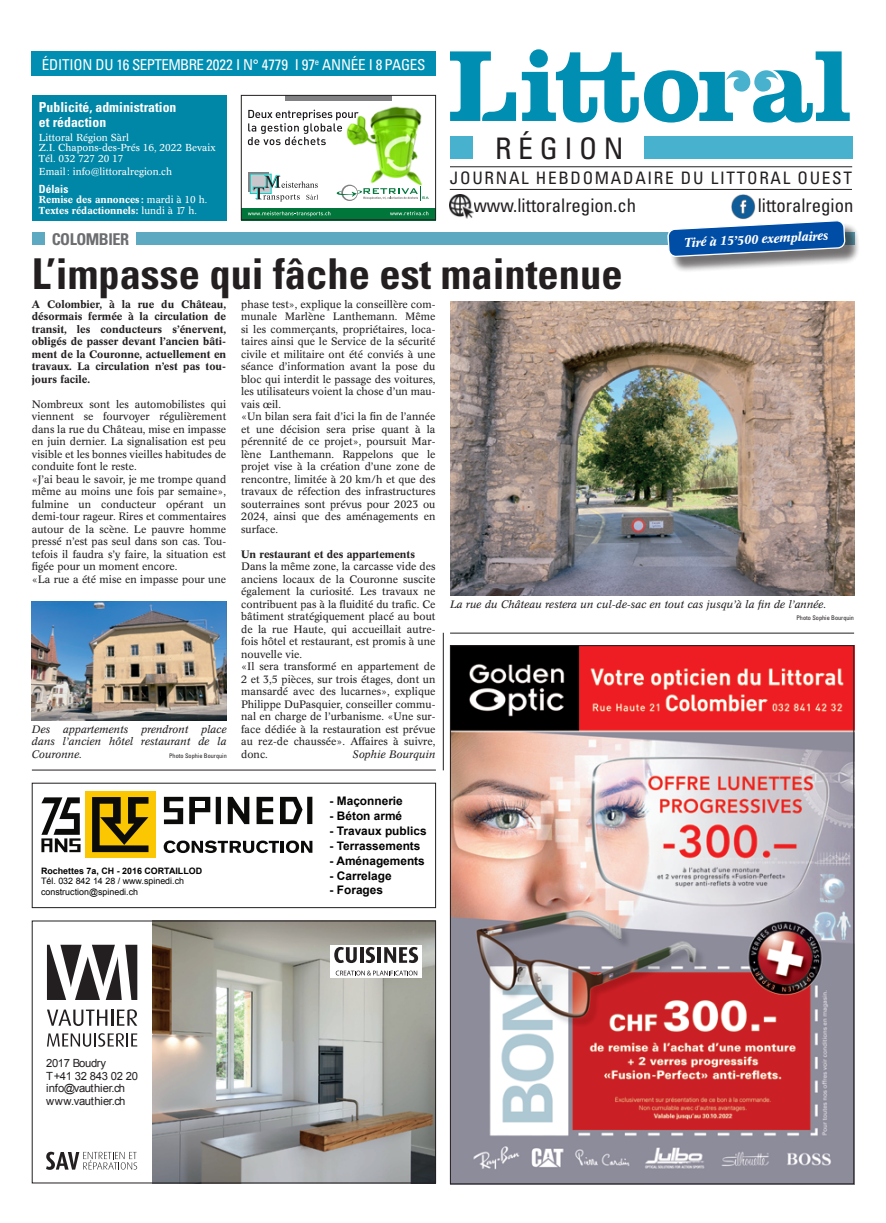
<style>
.page{position:relative;width:886px;height:1223px;background:#fff}
.page>*{position:absolute;margin:0;border:0;box-sizing:border-box;transform-origin:0 0}
.t1{font:700 condensed 42.5px "Univers";color:#231f20}
.t2{font:condensed 29.62px "Univers";letter-spacing:.22em;color:#231f20}
.t3{font:condensed 18.75px "Univers";color:#231f20}
.t4{font:condensed 17.12px "Univers";letter-spacing:.1em;color:#231f20}
.t5{font:700 condensed 16.25px "Univers";letter-spacing:-.03em;color:#6c6d70}
.t6{font:condensed 15px "Univers";letter-spacing:-.01em;color:#fff}
.t7{font:700 condensed 13.75px/15px "Univers";color:#fff}
.t8{font:italic 500 12.5px "Concorde BE";color:#fff}
.t9{font:700 11.75px "Arial";color:#000}
.t10{font:11.25px/12.5px "Arial";letter-spacing:-.03em;color:#231f20}
.t11{font:700 condensed 11.25px "Univers";color:#fff}
.t12{font:10.62px/12.5px "Concorde BE";color:#231f20}
.t13{font:500 10.62px/12.5px "Concorde BE";color:#231f20;text-align:justify}
.t14{font:italic 10.62px/12.5px "Concorde BE";color:#231f20;text-align:justify}
.t15{font:10px/10.6px "Concorde BE";color:#fff}
.t16{font:500 10px/10.6px "Concorde BE";color:#fff}
.t17{font:8.88px/10.6px "Arial";color:#000}
.t18{font:700 8.88px "Arial";color:#000}
.t19{font:condensed 6.25px "Univers";color:#231f20}
.s1{font-weight:400}
</style>
<div class="page">
<div style="left:136px;top:232px;width:718px;height:13px;background:#5ca9c1"></div>
<div style="left:32px;top:232px;width:12px;height:13px;background:#5ca9c1"></div>
<div style="left:32px;top:51px;width:404px;height:24px;background:#008fb3"></div>
<svg style="left:450px;top:51px;width:66px;height:70px"></svg>
<svg style="left:522px;top:49px;width:328px;height:73px"></svg>
<div style="left:450px;top:137px;width:22px;height:22px;background:#48b1cd"></div>
<div style="left:644px;top:137px;width:208px;height:22px;background:#48b1cd"></div>
<hr style="left:450px;top:166px;width:402px;height:1px;background:#231f20">
<hr style="left:450px;top:189px;width:402px;height:1px;background:#231f20">
<img style="left:731px;top:194px;width:25px;height:25px">
<img style="left:449px;top:195px;width:24px;height:23px">
<div style="left:670px;top:222px;width:190px;height:50px;background:#231f20;opacity:.4"></div>
<svg style="left:668px;top:221px;width:177px;height:35px;background:#3970b1"></svg>
<hr style="left:32px;top:769px;width:404px;height:1px;background:#231f20">
<hr style="left:450px;top:633px;width:404px;height:1px;background:#231f20">
<img style="left:450px;top:301px;width:404px;height:294px">
<img style="left:452px;top:647px;width:400px;height:535px">
<div style="left:32px;top:95px;width:195px;height:125px;background:#0086a6"></div>
<svg style="left:228px;top:797px;width:21px;height:27px"></svg>
<svg style="left:164px;top:796px;width:19px;height:28px"></svg>
<div style="left:216px;top:796px;width:5px;height:28px;background:#0b0c0a"></div>
<div style="left:307px;top:796px;width:5px;height:28px;background:#0b0c0a"></div>
<svg style="left:280px;top:797px;width:23px;height:27px"></svg>
<svg style="left:257px;top:796px;width:16px;height:28px"></svg>
<svg style="left:164px;top:840px;width:148px;height:13px"></svg>
<svg style="left:189px;top:796px;width:21px;height:28px"></svg>
<div style="left:195px;top:801px;width:10px;height:7px;background:#fff"></div>
<div style="left:86px;top:791px;width:70px;height:66px;background:#fac702"></div>
<svg style="left:92px;top:797px;width:56px;height:55px"></svg>
<svg style="left:41px;top:797px;width:40px;height:55px"></svg>
<div style="left:32px;top:783px;width:404px;height:125px;border:1px solid #231f20"></div>
<svg style="left:47px;top:944px;width:90px;height:56px"></svg>
<svg style="left:47px;top:1033px;width:90px;height:13px"></svg>
<svg style="left:47px;top:1009px;width:90px;height:17px"></svg>
<img style="left:152px;top:922px;width:282px;height:259px">
<svg style="left:46px;top:1151px;width:91px;height:18px"></svg>
<div style="left:331px;top:944px;width:91px;height:33px;background:#fff"></div>
<svg style="left:334px;top:947px;width:23px;height:16px"></svg>
<hr style="left:360px;top:947px;width:3px;height:15px;background:#231f20">
<svg style="left:366px;top:947px;width:9px;height:16px"></svg>
<hr style="left:377px;top:947px;width:4px;height:15px;background:#231f20">
<svg style="left:384px;top:947px;width:34px;height:16px"></svg>
<svg style="left:336px;top:970px;width:81px;height:5px"></svg>
<div style="left:32px;top:920px;width:404px;height:263px;border:1px solid #231f20"></div>
<img style="left:346px;top:106px;width:76px;height:80px">
<div style="left:285px;top:95px;width:107px;height:6px;background:#818082"></div>
<svg style="left:248px;top:110px;width:111px;height:35px"></svg>
<svg style="left:248px;top:172px;width:21px;height:19px"></svg>
<svg style="left:252px;top:176px;width:1px;height:16px"></svg>
<div style="left:250px;top:174px;width:21px;height:20px;border:1px solid #03d3c6"></div>
<svg style="left:253px;top:175px;width:65px;height:26px"></svg>
<div style="left:341px;top:185px;width:17px;height:16px;background:#818082;border-radius:50%"></div>
<svg style="left:337px;top:186px;width:92px;height:15px"></svg>
<div style="left:241px;top:208px;width:195px;height:12px;background:#00763b"></div>
<svg style="left:390px;top:211px;width:38px;height:4px"></svg>
<svg style="left:248px;top:211px;width:82px;height:5px"></svg>
<div style="left:241px;top:95px;width:195px;height:125px;border:1px solid #231f20"></div>
<hr style="left:443px;top:632px;width:1px;height:138px;background:#231f20">
<img style="left:32px;top:601px;width:195px;height:119px">
<h3 class="t6" style="left:42px;top:55px;width:385px">ÉDITION DU 16 SEPTEMBRE 2022 I N° 4779 I 97<sup>e</sup> ANNÉE I 8 PAGES</h3>
<p class="t7" style="left:39px;top:99px;width:139px">Publicité, administration et rédaction</p>
<p class="t15" style="left:39px;top:132px;width:178px">Littoral Région Sàrl<br>Z.I. Chapons-des-Prés 16, 2022 Bevaix<br>Tél. 032 727 20 17</p>
<p class="t15" style="left:39px;top:166px;width:135px">Email: info@littoralregion.ch</p>
<p class="t11" style="left:39px;top:182px;width:31px">Délais</p>
<p class="t16" style="left:39px;top:194px;width:170px">Remise des annonces : <span class="s1">mardi à 10 h.<br></span>Textes rédactionnels: <span class="s1">lundi à 17 h.</span></p>
<h2 class="t2" style="left:495px;top:130px;width:130px">RÉGION</h2>
<h3 class="t3" style="left:473px;top:194px;width:164px">www.littoralregion.ch</h3>
<h3 class="t3" style="left:758px;top:194px;width:97px">littoralregion</h3>
<p class="t8" style="left:684px;top:235px;width:145px;rotate:-3deg">Tiré à 15’500 exemplaires</p>
<h1 class="t1" style="left:32px;top:248px;width:592px">L’impasse qui fâche est maintenue</h1>
<h3 class="t4" style="left:450px;top:167px;width:403px">JOURNAL HEBDOMADAIRE DU LITTORAL OUEST</h3>
<p class="t8" style="left:674px;top:232px;width:34px;rotate:-3deg">Tiré à</p>
<h3 class="t5" style="left:52px;top:229px;width:79px">COLOMBIER</h3>
<p class="t12" style="left:241px;top:298px;width:196px">phase test», explique la conseillère com&shy;munale Marlène Lanthemann. Même si les commerçants, propriétaires, loca&shy;taires ainsi que le Service de la sécurité civile et militaire ont été conviés à une séance d’information avant la pose du bloc qui interdit le passage des voitures, les utilisateurs voient la chose d’un mau&shy;vais œil.<br>«Un bilan sera fait d’ici la fin de l’année et une décision sera prise quant à la pérennité de ce projet», poursuit Mar&shy;lène Lanthemann. Rappelons que le projet vise à la création d’une zone de rencontre, limitée à 20 km/h et que des travaux de réfection des infrastructures souterraines sont prévus pour 2023 ou 2024, ainsi que des aménagements en surface.</p>
<p class="t13" style="left:241px;top:547px;width:175px">Un restaurant et des appartements</p>
<p class="t12" style="left:241px;top:560px;width:196px">Dans la même zone, la carcasse vide des anciens locaux de la Couronne suscite également la curiosité. Les travaux ne contribuent pas à la fluidité du trafic. Ce bâtiment stratégiquement placé au bout de la rue Haute, qui accueillait autre&shy;fois hôtel et restaurant, est promis à une nouvelle vie.<br>«Il sera transformé en appartement de 2 et 3,5 pièces, sur trois étages, dont un mansardé avec des lucarnes», explique Philippe DuPasquier, conseiller commu&shy;nal en charge de l’urbanisme. «Une sur&shy;face dédiée à la restauration est prévue au rez-de chaussée». Affaires à suivre, donc.</p>
<p class="t13" style="left:32px;top:298px;width:196px">A Colombier, à la rue du Château, désormais fermée à la circulation de transit, les conducteurs s’énervent, obligés de passer devant l’ancien bâti&shy;ment de la Couronne, actuellement en travaux. La circulation n’est pas tou&shy;jours facile.</p>
<p class="t12" style="left:32px;top:398px;width:196px">Nombreux sont les automobilistes qui viennent se fourvoyer régulièrement dans la rue du Château, mise en impasse en juin dernier. La signalisation est peu visible et les bonnes vieilles habitudes de conduite font le reste.<br>«J’ai beau le savoir, je me trompe quand même au moins une fois par semaine», fulmine un conducteur opérant un demi-tour rageur. Rires et commentaires autour de la scène. Le pauvre homme pressé n’est pas seul dans son cas. Tou&shy;tefois il faudra s’y faire, la situation est figée pour un moment encore.<br>«La rue a été mise en impasse pour une</p>
<p class="t14" style="left:450px;top:598px;width:378px">La rue du Château restera un cul-de-sac en tout cas jusqu’à la fin de l’année.</p>
<p class="t19" style="left:796px;top:614px;width:59px">Photo Sophie Bourquin</p>
<p class="t14" style="left:32px;top:723px;width:196px">Des appartements prendront place dans l’ancien hôtel restaurant de la Couronne.</p>
<p class="t14" style="left:353px;top:747px;width:84px">Sophie Bourquin</p>
<p class="t19" style="left:169px;top:751px;width:59px">Photo Sophie Bourquin</p>
<p class="t18" style="left:41px;top:864px;width:163px">Rochettes 7a, CH - 2016 CORTAILLOD</p>
<p class="t17" style="left:41px;top:875px;width:145px">Tél. 032 842 14 28 / www.spinedi.ch construction@spinedi.ch</p>
<p class="t10" style="left:46px;top:1057px;width:93px">2017 Boudry<br>T +41 32 843 02 20 info@vauthier.ch www.vauthier.ch</p>
<p class="t9" style="left:330px;top:793px;width:75px">- Maçonnerie</p>
<p class="t9" style="left:330px;top:808px;width:74px">- Béton armé</p>
<p class="t9" style="left:330px;top:823px;width:99px">- Travaux publics</p>
<p class="t9" style="left:330px;top:838px;width:92px">- Terrassements</p>
<p class="t9" style="left:330px;top:852px;width:97px">- Aménagements</p>
<p class="t9" style="left:330px;top:867px;width:64px">- Carrelage</p>
<p class="t9" style="left:330px;top:882px;width:55px">- Forages</p>
</div>
